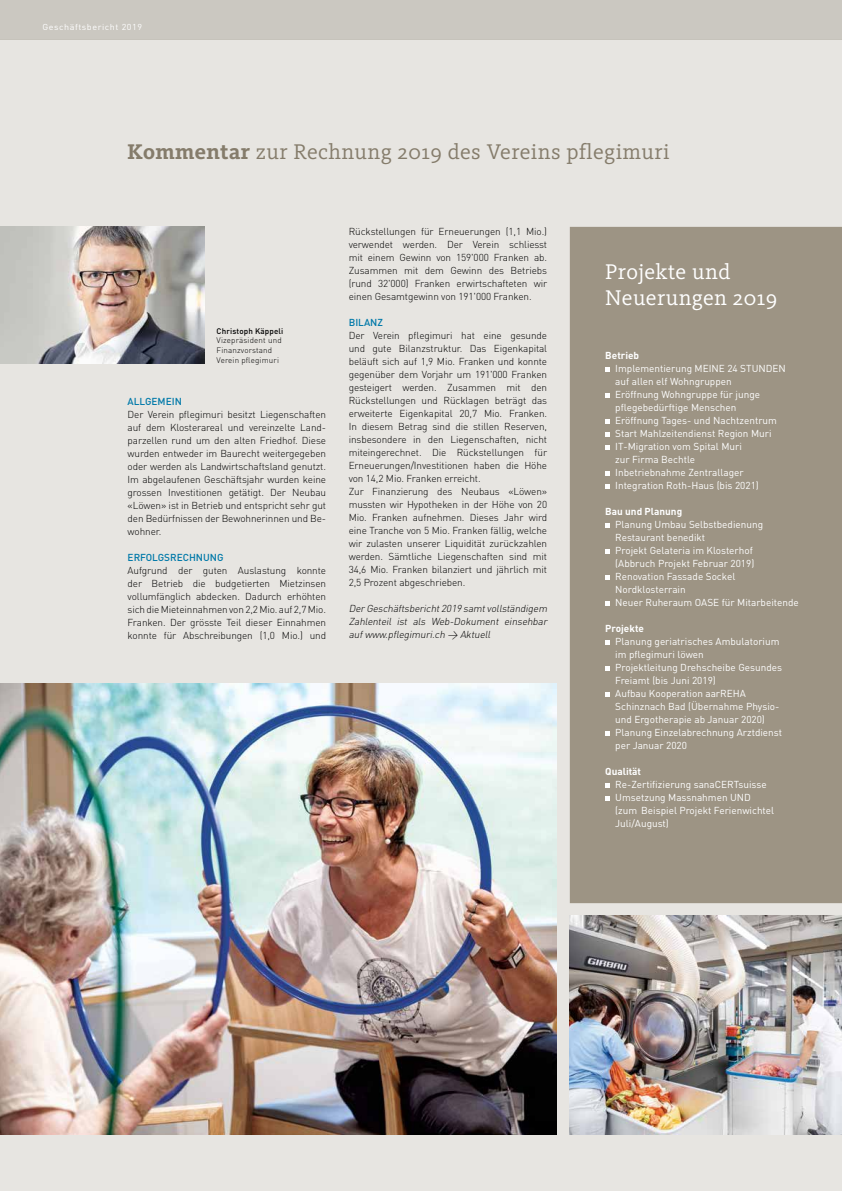
<style>
.page{position:relative;width:842px;height:1191px;background:#fff}
.page>*{position:absolute;margin:0;border:0;box-sizing:border-box;transform-origin:0 0}
.t1{font:22px "Kievit Slab OT";letter-spacing:.02em;color:#857c6b}
.t2{font:22px/26.4px "Kievit Slab OT";letter-spacing:.02em;color:#fff}
.t3{font:300 10px/13px "DIN";letter-spacing:-.01em;color:#000;text-align:justify}
.t4{font:10px/13px "DIN";color:#fff}
.t5{font:italic 300 10px/13px "DIN";color:#000;text-align:justify}
.t6{font:700 10px "DIN";color:#fff}
.t7{font:500 10px "DIN";color:#0079a9}
.t8{font:8.6px "DIN";letter-spacing:.06em;color:#fff;scale:1.05 1}
.t9{font:300 8px/9.6px "DIN";letter-spacing:.02em;color:#000}
.t10{font:500 8px "DIN";letter-spacing:.02em;color:#000}
.s1{font-weight:700}
</style>
<div class="page">
<div style="left:0;top:0;width:842px;height:40px;background:#cbc8c1"></div>
<div style="left:0;top:40px;width:842px;height:1151px;background:#e7e5e1"></div>
<div style="left:570px;top:227px;width:272px;height:676px;background:#9d9484"></div>
<svg style="left:605px;top:367px;width:5px;height:4px"></svg>
<svg style="left:605px;top:393px;width:5px;height:4px"></svg>
<svg style="left:605px;top:419px;width:5px;height:4px"></svg>
<svg style="left:605px;top:432px;width:5px;height:4px"></svg>
<svg style="left:605px;top:445px;width:5px;height:4px"></svg>
<svg style="left:605px;top:471px;width:5px;height:4px"></svg>
<svg style="left:605px;top:484px;width:5px;height:4px"></svg>
<svg style="left:605px;top:523px;width:5px;height:4px"></svg>
<svg style="left:605px;top:549px;width:5px;height:4px"></svg>
<svg style="left:605px;top:575px;width:5px;height:4px"></svg>
<svg style="left:605px;top:601px;width:5px;height:4px"></svg>
<svg style="left:605px;top:640px;width:5px;height:4px"></svg>
<svg style="left:605px;top:666px;width:5px;height:4px"></svg>
<svg style="left:605px;top:692px;width:5px;height:4px"></svg>
<svg style="left:605px;top:731px;width:5px;height:4px"></svg>
<svg style="left:605px;top:783px;width:5px;height:4px"></svg>
<svg style="left:605px;top:796px;width:5px;height:4px"></svg>
<img style="left:0;top:227px;width:204px;height:136px">
<img style="left:0;top:683px;width:556px;height:451px">
<img style="left:570px;top:916px;width:272px;height:218px">
<p class="t8" style="left:43px;top:22px;width:96px">Geschäftsbericht 2019</p>
<h1 class="t1" style="left:128px;top:139px;width:543px"><span class="s1">Kommentar</span> zur Rechnung 2019 des Vereins pflegimuri</h1>
<p class="t10" style="left:217px;top:326px;width:68px">Christoph Käppeli</p>
<p class="t9" style="left:217px;top:335px;width:67px">Vizepräsident und<br>Finanzvorstand<br>Verein pflegimuri</p>
<p class="t7" style="left:128px;top:394px;width:56px">ALLGEMEIN</p>
<p class="t3" style="left:128px;top:407px;width:200px">Der Verein pflegimuri besitzt Liegenschaften auf dem Klosterareal und vereinzelte Land&shy;parzellen rund um den alten Friedhof. Diese wurden entweder im Baurecht weitergegeben oder werden als Landwirtschaftsland genutzt.<br>Im abgelaufenen Geschäftsjahr wurden keine grossen Investitionen getätigt. Der Neubau «Löwen» ist in Betrieb und entspricht sehr gut den Bedürfnissen der Bewohnerinnen und Be&shy;wohner.</p>
<p class="t7" style="left:128px;top:550px;width:97px">ERFOLGSRECHNUNG</p>
<p class="t3" style="left:128px;top:563px;width:200px">Aufgrund der guten Auslastung konnte der Betrieb die budgetierten Mietzinsen vollumfänglich abdecken. Dadurch erhöhten sich die Mieteinnahmen von 2,2 Mio. auf 2,7 Mio.<br>Franken. Der grösste Teil dieser Einnahmen konnte für Abschreibungen (1,0 Mio.) und</p>
<p class="t3" style="left:349px;top:225px;width:200px">Rückstellungen für Erneuerungen (1,1 Mio.) verwendet werden. Der Verein schliesst mit einem Gewinn von 159'000 Franken ab.<br>Zusammen mit dem Gewinn des Betriebs (rund 32'000) Franken erwirtschafteten wir einen Gesamtgewinn von 191'000 Franken.</p>
<p class="t7" style="left:349px;top:316px;width:36px">BILANZ</p>
<p class="t3" style="left:349px;top:329px;width:200px;text-align:left">Der Verein pflegimuri hat eine gesunde und gute Bilanzstruktur. Das Eigenkapital beläuft sich auf 1,9 Mio. Franken und konnte gegenüber dem Vorjahr um 191'000 Franken gesteigert werden. Zusammen mit den Rückstellungen und Rücklagen beträgt das erweiterte Eigenkapital 20,7 Mio. Franken.<br>In diesem Betrag sind die stillen Reserven, insbesondere in den Liegenschaften, nicht miteingerechnet. Die Rückstellungen für Erneuerungen/Investitionen haben die Höhe von 14,2 Mio. Franken erreicht.<br>Zur Finanzierung des Neubaus «Löwen» mussten wir Hypotheken in der Höhe von 20<br>Mio. Franken aufnehmen. Dieses Jahr wird eine Tranche von 5 Mio. Franken fällig, welche wir zulasten unserer Liquidität zurückzahlen werden. Sämtliche Liegenschaften sind mit 34,6 Mio. Franken bilanziert und jährlich mit 2,5 Prozent abgeschrieben.</p>
<p class="t5" style="left:349px;top:602px;width:202px">DerGeschäftsbericht2019 samtvollständigem Zahlenteil ist als Web-Dokument einsehbar aufwww.pflegimuri.ch &gt; Aktuell</p>
<h1 class="t2" style="left:605px;top:259px;width:174px">Projekte und<br>Neuerungen 2019</h1>
<p class="t6" style="left:605px;top:348px;width:35px">Betrieb</p>
<p class="t4" style="left:615px;top:361px;width:172px">Implementierung MEINE 24 STUNDEN auf allen elf Wohngruppen<br>Eröffnung Wohngruppe für junge pflegebedürftige Menschen<br>Eröffnung Tages- und Nachtzentrum<br>Start Mahlzeitendienst Region Muri<br>IT-Migration vom Spital Muri<br>zur Firma Bechtle<br>Inbetriebnahme Zentrallager<br>Integration Roth-Haus (bis 2021)</p>
<p class="t6" style="left:605px;top:504px;width:78px">Bau und Planung</p>
<p class="t4" style="left:615px;top:517px;width:185px">Planung Umbau Selbstbedienung<br>Restaurant benedikt<br>Projekt Gelateria im Klosterhof<br>(Abbruch Projekt Februar 2019)<br>Renovation Fassade Sockel<br>Nordklosterrain<br>Neuer Ruheraum OASE für Mitarbeitende</p>
<p class="t6" style="left:605px;top:621px;width:40px">Projekte</p>
<p class="t4" style="left:615px;top:634px;width:168px">Planung geriatrisches Ambulatorium im pflegimuri löwen<br>Projektleitung Drehscheibe Gesundes<br>Freiamt (bis Juni 2019)<br>Aufbau Kooperation aarREHA<br>Schinznach Bad (Übernahme Physio&shy;und Ergotherapie ab Januar 2020)<br>Planung Einzelabrechnung Arztdienst per Januar 2020</p>
<p class="t6" style="left:605px;top:764px;width:37px">Qualität</p>
<p class="t4" style="left:615px;top:777px;width:160px">Re-Zertifizierung sanaCERTsuisse<br>Umsetzung Massnahmen UND (zum Beispiel Projekt Ferienwichtel<br>Juli/August)</p>
</div>
